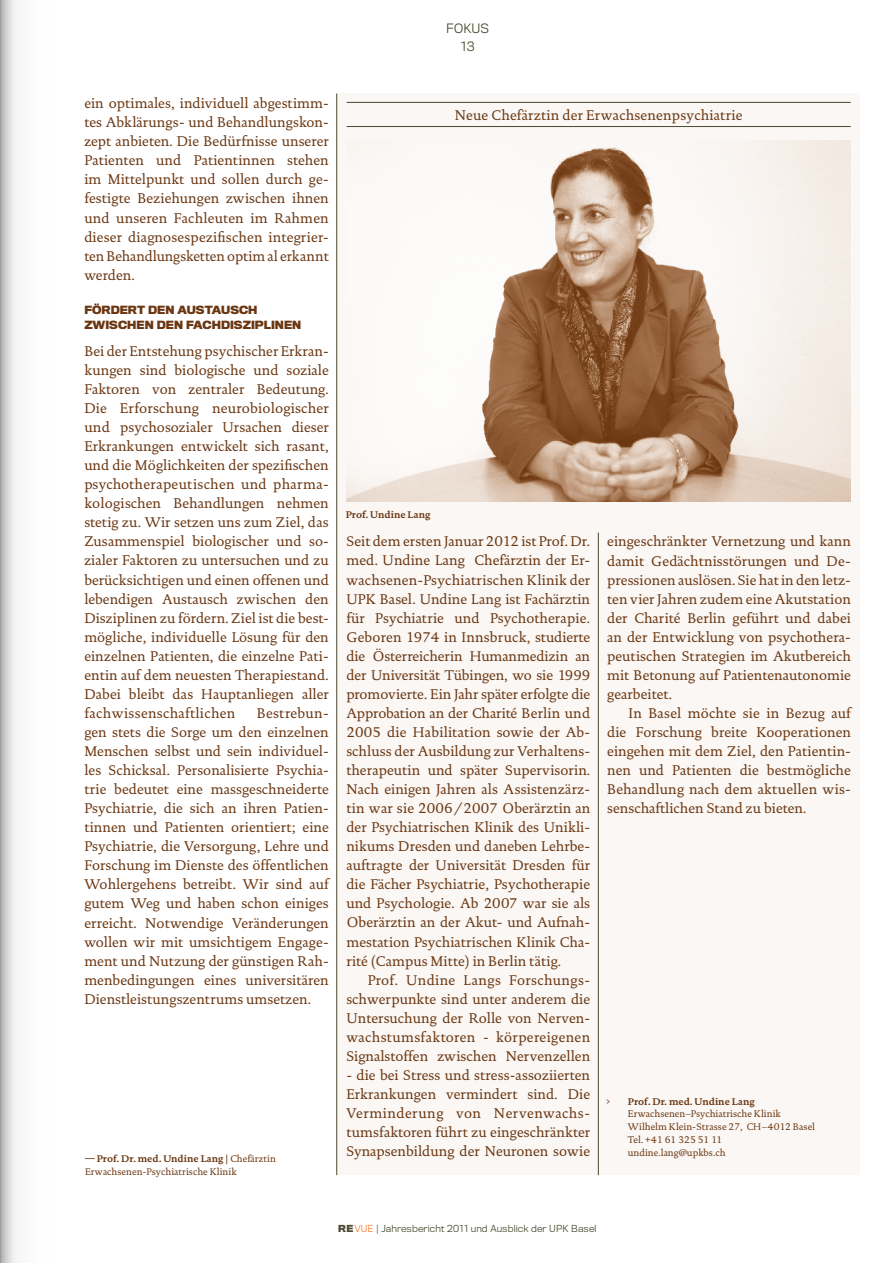
<style>
.page{position:relative;width:893px;height:1263px;background:#fff}
.page>*{position:absolute;margin:0;border:0;box-sizing:border-box;transform-origin:0 0}
.t1{font:14.25px/19px "DTL Documenta TOT";color:#6a3611;text-align:justify}
.t2{font:300 12px/18px "Titling Gothic FB Normal";color:#4a4a30;text-align:right}
.t3{font:700 10.5px/15px "Titling Gothic FB Normal";color:#6a3611}
.t4{font:9.75px/12.9px "DTL Documenta TOT";color:#6a3611}
.t5{font:700 9.75px "DTL Documenta TOT";color:#6a3611}
.t6{font:300 9.75px "Titling Gothic FB Normal";color:#6a3611}
.t7{font:300 9px "Titling Gothic FB Normal";letter-spacing:.01em;color:#4a4a30}
.s1{font-weight:700}
.s2{color:#f47d30}
</style>
<div class="page">
<svg style="left:1px;top:0;width:14px;height:1263px;background:#d4d3d3"></svg>
<hr style="left:0;top:0;width:1px;height:1263px;background:#e3e3e3">
<div style="left:337px;top:94px;width:522px;height:1081px;background:#faf7f4"></div>
<hr style="left:598px;top:533px;width:1px;height:642px;background:#4a4a30">
<hr style="left:336px;top:94px;width:1px;height:1081px;background:#4a4a30">
<img style="left:346px;top:141px;width:504px;height:360px">
<hr style="left:347px;top:102px;width:504px;height:1px;background:#4a4a30">
<hr style="left:347px;top:126px;width:504px;height:1px;background:#4a4a30">
<p class="t2" style="left:446px;top:20px;width:30px">fokus<br>13</p>
<p class="t1" style="left:84px;top:94px;width:246px;text-align:left">ein optimales, individuell abgestimm&shy;tes Abklärungs- und Behandlungskon&shy;zept anbieten. Die Bedürfnisse unserer Patienten und Patientinnen stehen im Mittelpunkt und sollen durch ge&shy;festigte Beziehungen zwischen ihnen und unseren Fachleuten im Rahmen dieser diagnosespezifischen integrier&shy;ten Behandlungsketten optim al erkannt werden.</p>
<p class="t3" style="left:84px;top:302px;width:218px">FÖRDERT DEN AUSTAUSCH<br>ZWISCHEN DEN FACHDISZIPLINEN</p>
<p class="t1" style="left:84px;top:341px;width:246px;text-align:left">Bei der Entstehung psychischer Erkran&shy;kungen sind biologische und soziale Faktoren von zentraler Bedeutung.<br>Die Erforschung neurobiologischer und psychosozialer Ursachen dieser Erkrankungen entwickelt sich rasant, und die Möglichkeiten der spezifischen psychotherapeutischen und pharma&shy;kologischen Behandlungen nehmen stetig zu. Wir setzen uns zum Ziel, das Zusammenspiel biologischer und so&shy;zialer Faktoren zu untersuchen und zu berücksichtigen und einen offenen und lebendigen Austausch zwischen den Disziplinen zu fördern. Ziel ist die best&shy;mögliche, individuelle Lösung für den einzelnen Patienten, die einzelne Pati&shy;entin auf dem neuesten Therapiestand.<br>Dabei bleibt das Hauptanliegen aller fachwissenschaftlichen</p>
<p class="t1" style="left:84px;top:703px;width:246px;text-indent:172px">Bestrebun&shy;gen stets die Sorge um den einzelnen Menschen selbst und sein individuel&shy;les Schicksal. Personalisierte Psychia&shy;trie bedeutet eine massgeschneiderte Psychiatrie, die sich an ihren Patien&shy;tinnen und Patienten orientiert; eine Psychiatrie, die Versorgung, Lehre und Forschung im Dienste des öffentlichen Wohlergehens betreibt. Wir sind auf gutem Weg und haben schon einiges erreicht. Notwendige Veränderungen wollen wir mit umsichtigem Engage&shy;ment und Nutzung der günstigen Rah&shy;menbedingungen eines universitären Dienstleistungszentrums umsetzen.</p>
<p class="t4" style="left:85px;top:1152px;width:192px"><span class="s1">— Prof. Dr. med. Undine Lang</span> | Chefärztin<br>Erwachsenen-Psychiatrische Klinik</p>
<p class="t1" style="left:455px;top:105px;width:289px">Neue Chefärztin der Erwachsenenpsychiatrie</p>
<p class="t5" style="left:346px;top:508px;width:86px">Prof. Undine Lang</p>
<p class="t1" style="left:346px;top:532px;width:245px">Seit dem ersten Januar 2012 ist Prof. Dr. med. Undine Lang Chefärztin der Er&shy;wachsenen-Psychiatrischen Klinik der UPK Basel. Undine Lang ist Fachärztin für Psychiatrie und Psychotherapie.<br>Geboren 1974 in Innsbruck, studierte die Österreicherin Humanmedizin an der Universität Tübingen, wo sie 1999 promovierte. Ein Jahr später erfolgte die Approbation an der Charité Berlin und 2005 die Habilitation sowie der Ab&shy;schluss der Ausbildung zur Verhaltens&shy;therapeutin und später Supervisorin.<br>Nach einigen Jahren als Assistenzärz&shy;tin war sie 2006/2007 Oberärztin an der Psychiatrischen Klinik des Unikli&shy;nikums Dresden und daneben Lehrbe&shy;auftragte der Universität Dresden für die Fächer Psychiatrie, Psychotherapie und Psychologie. Ab 2007 war sie als Oberärztin an der Akut- und Aufnah&shy;mestation Psychiatrischen Klinik Cha&shy;rité (Campus Mitte) in Berlin tätig.</p>
<p class="t1" style="left:346px;top:970px;width:245px;text-indent:21px">Prof. Undine Langs Forschungs&shy;schwerpunkte sind unter anderem die Untersuchung der Rolle von Nerven&shy;wachstumsfaktoren - körpereigenen Signalstoffen zwischen Nervenzellen</p>
<p class="t1" style="left:346px;top:1065px;width:245px">- die bei Stress und stress-assoziierten Erkrankungen vermindert sind. Die Verminderung von Nervenwachs&shy;tumsfaktoren führt zu eingeschränkter Synapsenbildung der Neuronen sowie</p>
<p class="t1" style="left:607px;top:532px;width:245px">eingeschränkter Vernetzung und kann damit Gedächtnisstörungen und De&shy;pressionen auslösen. Sie hat in den letz&shy;ten vier Jahren zudem eine Akutstation der Charité Berlin geführt und dabei an der Entwicklung von psychothera&shy;peutischen Strategien im Akutbereich mit Betonung auf Patientenautonomie gearbeitet.</p>
<p class="t1" style="left:607px;top:703px;width:245px;text-indent:21px">In Basel möchte sie in Bezug auf die Forschung breite Kooperationen eingehen mit dem Ziel, den Patientin&shy;nen und Patienten die bestmögliche Behandlung nach dem aktuellen wis&shy;senschaftlichen Stand zu bieten.</p>
<p class="t6" style="left:607px;top:1095px;width:5px">›</p>
<p class="t5" style="left:628px;top:1095px;width:128px">Prof. Dr. med. Undine Lang</p>
<p class="t4" style="left:628px;top:1107px;width:189px">Erwachsenen–Psychiatrische Klinik<br>Wilhelm Klein-Strasse 27, CH–4012 Basel<br>Tel. +41 61 325 51 11 undine.lang@upkbs.ch</p>
<p class="t7" style="left:338px;top:1223px;width:260px"><span class="s1">RE</span><span class="s2">vue</span> | Jahresbericht 2011 und Ausblick der U PK Basel</p>
</div>
